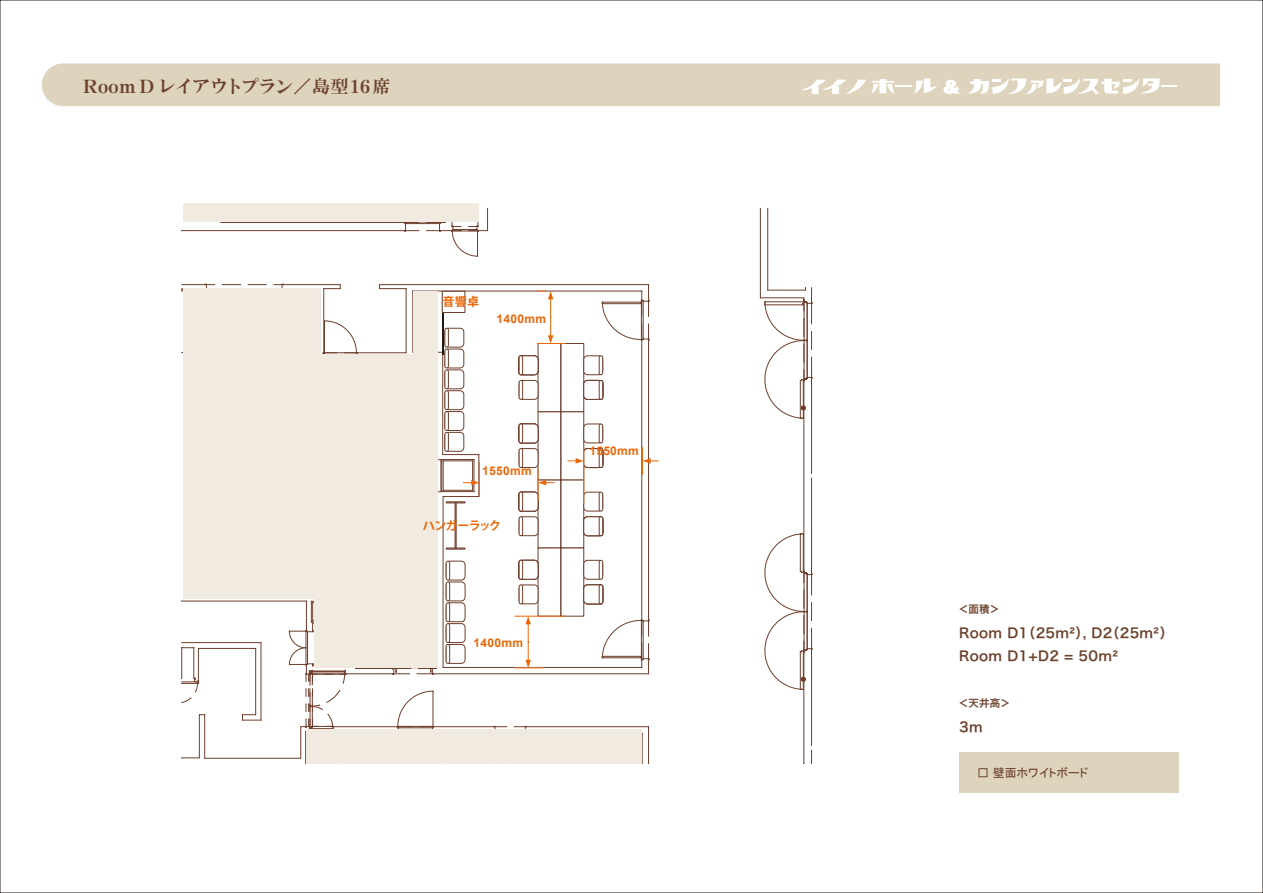
<style>
.page{position:relative;width:1263px;height:893px;background:#fff}
.page>*{position:absolute;margin:0;border:0;box-sizing:border-box;transform-origin:0 0}
.t1{font:18px "Ro H Mincho Std XB";letter-spacing:.005em;color:#6b412c}
.t2{font:13.5px/23.7px "Hira Kaku Pro W6";letter-spacing:.025em;color:#6b412c}
.t3{font:700 12px "Arial";letter-spacing:.025em;color:#ea6708}
.t4{font:700 12px "Koz Go Pro";letter-spacing:-.05em;color:#ea6708}
.t5{font:12px "MS P Gothic";color:#6b412c}
.t6{font:10.5px "Hira Kaku Pro W6";color:#6b412c}
</style>
<div class="page">
<hr style="left:221px;top:222px;width:183px;height:1px;background:#6e3e2c">
<hr style="left:205px;top:758px;width:96px;height:1px;background:#6e3e2c">
<hr style="left:261px;top:643px;width:1px;height:77px;background:#6e3e2c">
<hr style="left:198px;top:648px;width:58px;height:1px;background:#6e3e2c">
<hr style="left:199px;top:715px;width:1px;height:43px;background:#6e3e2c">
<hr style="left:204px;top:715px;width:1px;height:43px;background:#6e3e2c">
<svg style="left:199px;top:714px;width:6px;height:2px"></svg>
<hr style="left:198px;top:648px;width:1px;height:32px;background:#6e3e2c">
<hr style="left:255px;top:648px;width:1px;height:67px;background:#6e3e2c">
<svg style="left:242px;top:714px;width:20px;height:7px"></svg>
<hr style="left:193px;top:648px;width:1px;height:30px;background:#6e3e2c">
<hr style="left:181px;top:648px;width:1px;height:30px;background:#6e3e2c">
<svg style="left:181px;top:647px;width:17px;height:2px"></svg>
<hr style="left:182px;top:230px;width:222px;height:1px;background:#6e3e2c">
<hr style="left:182px;top:601px;width:124px;height:1px;background:#6e3e2c">
<svg style="left:181px;top:758px;width:24px;height:1px"></svg>
<hr style="left:182px;top:642px;width:79px;height:1px;background:#6e3e2c">
<svg style="left:255px;top:643px;width:7px;height:6px"></svg>
<hr style="left:182px;top:352px;width:138px;height:1px;background:#6e3e2c">
<svg style="left:181px;top:678px;width:18px;height:25px"></svg>
<svg style="left:222px;top:284px;width:45px;height:2px"></svg>
<svg style="left:181px;top:284px;width:34px;height:8px"></svg>
<div style="left:184px;top:288px;width:136px;height:310px;background:#f0eae0"></div>
<div style="left:184px;top:203px;width:295px;height:19px;background:#f0eae0"></div>
<svg style="left:274px;top:208px;width:539px;height:557px"></svg>
<div style="left:959px;top:753px;width:220px;height:40px;background:#ded3bc"></div>
<div style="left:42px;top:63px;width:1178px;height:43px;background:#ded3bc"></div>
<svg style="left:802px;top:79px;width:135px;height:15px"></svg>
<svg style="left:943px;top:80px;width:17px;height:14px"></svg>
<svg style="left:967px;top:78px;width:210px;height:16px"></svg>
<h1 class="t1" style="left:83px;top:75px;width:309px">Room D レイアウトプラン／島型16席</h1>
<p class="t4" style="left:442px;top:293px;width:38px">音響卓</p>
<p class="t3" style="left:496px;top:310px;width:51px">1400mm</p>
<p class="t3" style="left:482px;top:463px;width:51px">1550mm</p>
<p class="t4" style="left:423px;top:518px;width:80px">ハンガーラック</p>
<p class="t3" style="left:474px;top:634px;width:51px">1400mm</p>
<p class="t3" style="left:589px;top:443px;width:51px">1550mm</p>
<p class="t6" style="left:958px;top:599px;width:43px">＜面積＞</p>
<p class="t2" style="left:959px;top:620px;width:216px">Room D1（25m²）, D2（25m²）<br>Room D1+D2 = 50m²</p>
<p class="t6" style="left:958px;top:694px;width:53px">＜天井高＞</p>
<p class="t2" style="left:959px;top:715px;width:25px">3ｍ</p>
<p class="t5" style="left:977px;top:767px;width:113px">□ 壁面ホワイトボード</p>
</div>
